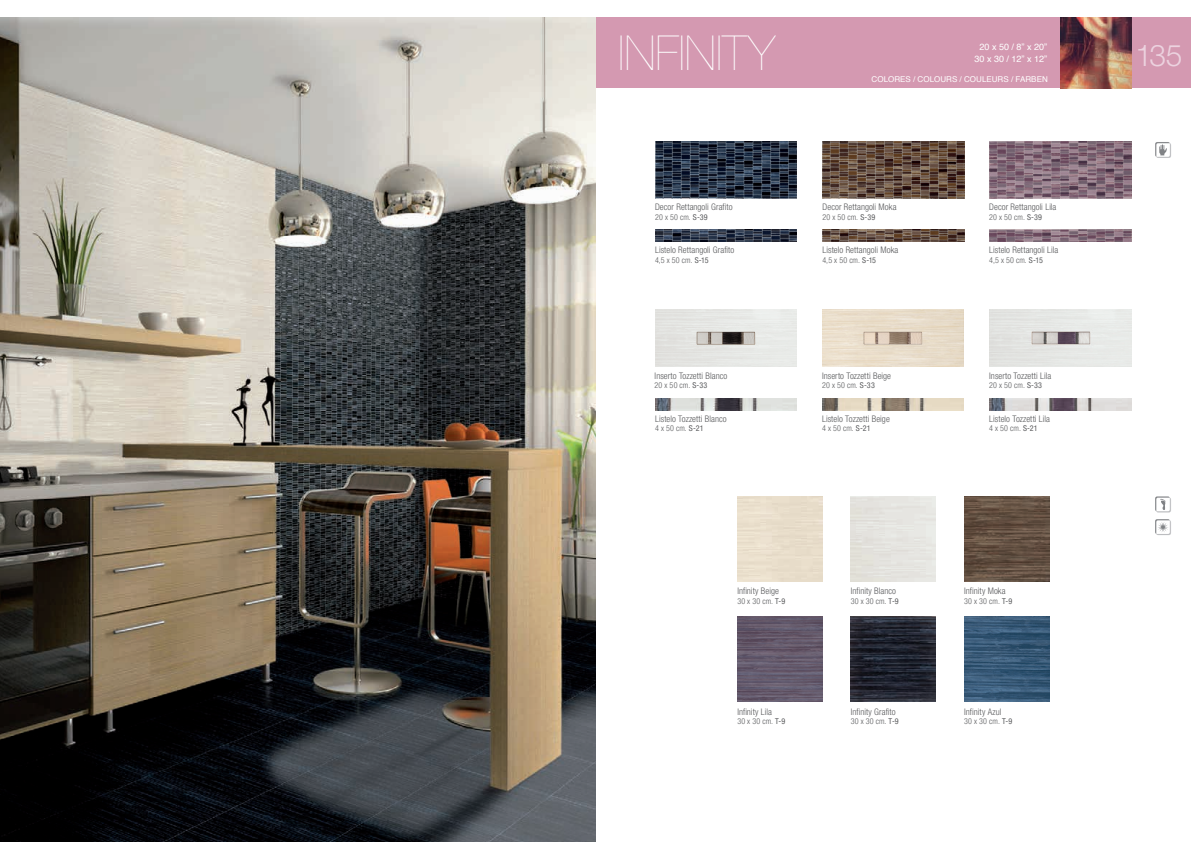
<style>
.page{position:relative;width:1191px;height:842px;background:#fff}
.page>*{position:absolute;margin:0;border:0;box-sizing:border-box;transform-origin:0 0}
.t1{font:200 48px "Helvetica Neue LT Pro";color:#fff}
.t2{font:300 30px "Helvetica Neue LT Pro";color:#ecd2df}
.t3{font:300 condensed 9px "Helvetica Neue";letter-spacing:.005em;color:#57585a}
.t4{font:9px/12px "Helvetica";color:#fff;text-align:center}
.t5{font:300 condensed 8px "Helvetica Neue";letter-spacing:.02em;color:#57585a}
.t6{font:8px "Helvetica";letter-spacing:.01em;color:#fff}
.s1{font-weight:400}
</style>
<div class="page">
<div style="left:595px;top:17px;width:596px;height:71px;background:#d499b1"></div>
<img style="left:1060px;top:17px;width:71px;height:71px">
<img style="left:0;top:17px;width:595px;height:825px">
<img style="left:655px;top:229px;width:142px;height:12px">
<img style="left:655px;top:142px;width:142px;height:56px">
<img style="left:822px;top:229px;width:142px;height:12px">
<img style="left:989px;top:229px;width:142px;height:12px">
<img style="left:822px;top:142px;width:142px;height:56px">
<img style="left:989px;top:142px;width:142px;height:56px">
<svg style="left:1155px;top:142px;width:16px;height:16px"></svg>
<img style="left:822px;top:310px;width:141px;height:56px">
<img style="left:989px;top:310px;width:142px;height:56px">
<img style="left:655px;top:310px;width:141px;height:56px">
<img style="left:822px;top:399px;width:141px;height:11px">
<img style="left:989px;top:399px;width:142px;height:11px">
<img style="left:655px;top:399px;width:141px;height:11px">
<svg style="left:1155px;top:519px;width:16px;height:16px"></svg>
<svg style="left:1157px;top:512px;width:13px;height:1px"></svg>
<svg style="left:1155px;top:496px;width:16px;height:16px"></svg>
<img style="left:850px;top:616px;width:85px;height:85px">
<img style="left:964px;top:616px;width:85px;height:85px">
<img style="left:964px;top:496px;width:85px;height:85px">
<img style="left:737px;top:616px;width:85px;height:85px">
<h1 class="t1" style="left:618px;top:26px;width:158px">INFINITY</h1>
<h2 class="t2" style="left:1135px;top:37px;width:49px">135</h2>
<p class="t4" style="left:974px;top:41px;width:74px">20 x 50 / 8” x 20”<br>30 x 30 / 12” x 12”</p>
<p class="t6" style="left:871px;top:73px;width:178px">COLORES / COLOURS / COULEURS / FARBEN</p>
<p class="t3" style="left:655px;top:202px;width:79px">Decor Rettangoli Grafito</p>
<p class="t5" style="left:655px;top:213px;width:54px">20 x 50 cm. <span class="s1">S-39</span></p>
<p class="t3" style="left:822px;top:202px;width:75px">Decor Rettangoli Moka</p>
<p class="t5" style="left:822px;top:213px;width:54px">20 x 50 cm. <span class="s1">S-39</span></p>
<p class="t3" style="left:989px;top:202px;width:69px">Decor Rettangoli Lila</p>
<p class="t5" style="left:989px;top:213px;width:54px">20 x 50 cm. <span class="s1">S-39</span></p>
<p class="t3" style="left:655px;top:245px;width:81px">Listelo Rettangoli Grafito</p>
<p class="t5" style="left:655px;top:255px;width:55px">4,5 x 50 cm. <span class="s1">S-15</span></p>
<p class="t3" style="left:822px;top:245px;width:77px">Listelo Rettangoli Moka</p>
<p class="t5" style="left:822px;top:255px;width:55px">4,5 x 50 cm. <span class="s1">S-15</span></p>
<p class="t3" style="left:989px;top:245px;width:70px">Listelo Rettangoli Lila</p>
<p class="t5" style="left:989px;top:255px;width:55px">4,5 x 50 cm. <span class="s1">S-15</span></p>
<p class="t3" style="left:654px;top:370px;width:74px">Inserto Tozzetti Blanco</p>
<p class="t5" style="left:654px;top:381px;width:54px">20 x 50 cm. <span class="s1">S-33</span></p>
<p class="t3" style="left:822px;top:370px;width:70px">Inserto Tozzetti Beige</p>
<p class="t5" style="left:822px;top:381px;width:54px">20 x 50 cm. <span class="s1">S-33</span></p>
<p class="t3" style="left:989px;top:370px;width:64px">Inserto Tozzetti Lila</p>
<p class="t5" style="left:989px;top:381px;width:54px">20 x 50 cm. <span class="s1">S-33</span></p>
<p class="t3" style="left:655px;top:413px;width:73px">Listelo Tozzetti Blanco</p>
<p class="t5" style="left:655px;top:424px;width:50px">4 x 50 cm. <span class="s1">S-21</span></p>
<p class="t3" style="left:822px;top:413px;width:69px">Listelo Tozzetti Beige</p>
<p class="t5" style="left:822px;top:424px;width:50px">4 x 50 cm. <span class="s1">S-21</span></p>
<p class="t3" style="left:989px;top:413px;width:62px">Listelo Tozzetti Lila</p>
<p class="t5" style="left:989px;top:424px;width:50px">4 x 50 cm. <span class="s1">S-21</span></p>
<p class="t3" style="left:737px;top:586px;width:43px">Infinity Beige</p>
<p class="t5" style="left:737px;top:596px;width:50px">30 x 30 cm. <span class="s1">T-9</span></p>
<p class="t3" style="left:850px;top:586px;width:47px">Infinity Blanco</p>
<p class="t5" style="left:850px;top:596px;width:50px">30 x 30 cm. <span class="s1">T-9</span></p>
<p class="t3" style="left:964px;top:586px;width:43px">Infinity Moka</p>
<p class="t5" style="left:964px;top:596px;width:50px">30 x 30 cm. <span class="s1">T-9</span></p>
<p class="t3" style="left:737px;top:706px;width:36px">Infinity Lila</p>
<p class="t5" style="left:737px;top:717px;width:50px">30 x 30 cm. <span class="s1">T-9</span></p>
<p class="t3" style="left:850px;top:706px;width:46px">Infinity Grafito</p>
<p class="t5" style="left:850px;top:717px;width:50px">30 x 30 cm. <span class="s1">T-9</span></p>
<p class="t3" style="left:964px;top:706px;width:39px">Infinity Azul</p>
<p class="t5" style="left:964px;top:717px;width:50px">30 x 30 cm. <span class="s1">T-9</span></p>
</div>
